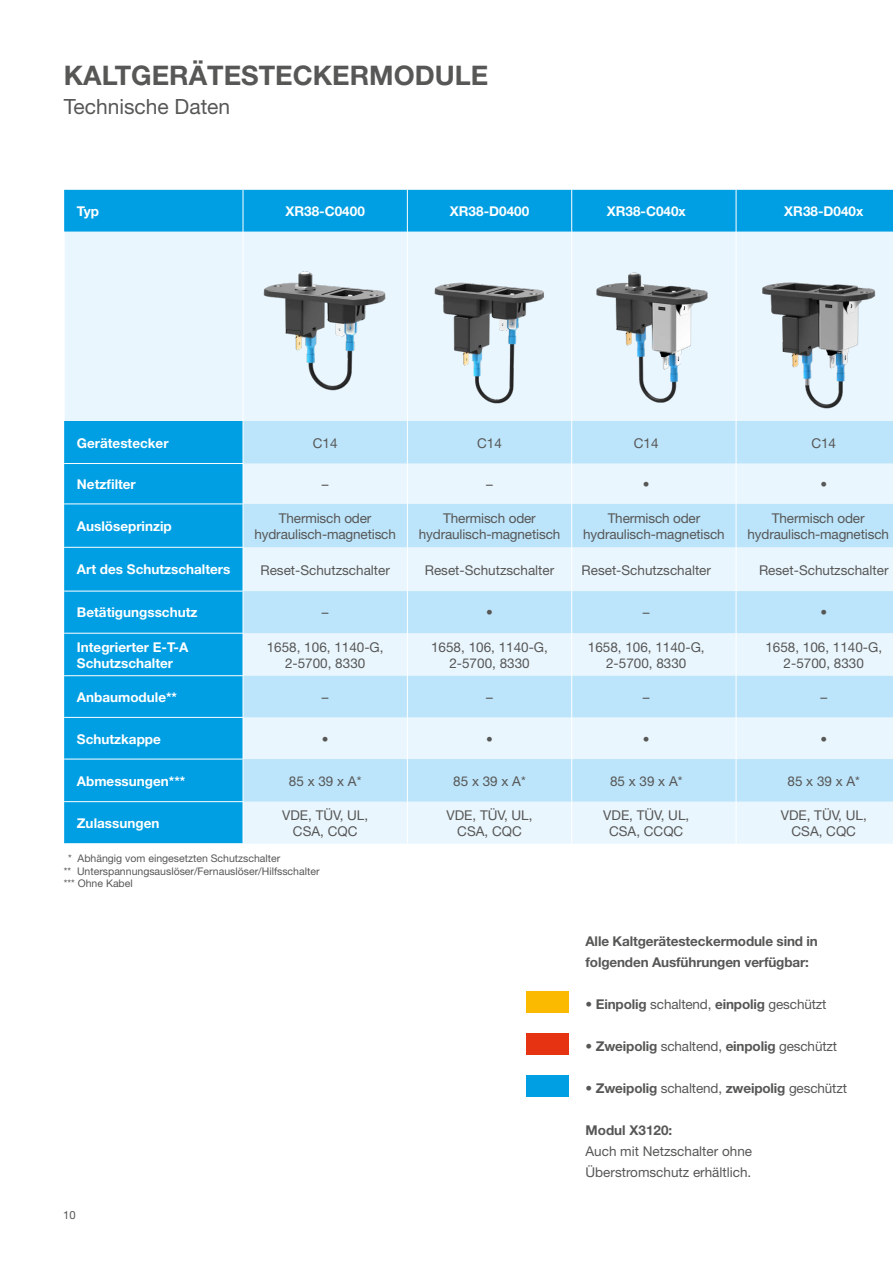
<style>
.page{position:relative;width:893px;height:1263px;background:#fff}
.page>*{position:absolute;margin:0;border:0;box-sizing:border-box;transform-origin:0 0}
.t1{font:700 27px "Helvetica Neue LT";color:#575756}
.t2{font:21px "Helvetica Neue LT";color:#575756}
.t3{font:13.5px/16.2px "Helvetica Neue LT";color:#575756;text-align:center}
.t4{font:700 13.5px/16.2px "Helvetica Neue LT";color:#fff}
.t5{font:700 13.5px/21px "Helvetica Neue LT";letter-spacing:-.01em;color:#575756}
.t6{font:11.25px "Helvetica Neue LT";color:#575756}
.t7{font:10.5px/12.6px "Helvetica Neue LT";color:#575756}
.s1{font-weight:700}
.s2{font-weight:400}
</style>
<div class="page">
<div style="left:526px;top:991px;width:42px;height:21px;background:#fbba00"></div>
<div style="left:526px;top:1033px;width:42px;height:21px;background:#e63312"></div>
<div style="left:526px;top:1075px;width:42px;height:21px;background:#009fe3"></div>
<div style="left:64px;top:190px;width:829px;height:42px;background:#009fe3"></div>
<svg style="left:64px;top:232px;width:829px;height:612px;background:#87d1f2"></svg>
<svg style="left:243px;top:421px;width:650px;height:83px;background:#d2ecfb"></svg>
<svg style="left:243px;top:504px;width:650px;height:298px;background:#cfebfb"></svg>
<hr style="left:243px;top:190px;width:1px;height:42px;background:#fff">
<hr style="left:407px;top:190px;width:1px;height:42px;background:#fff">
<hr style="left:571px;top:190px;width:1px;height:42px;background:#fff">
<hr style="left:64px;top:463px;width:179px;height:1px;background:#fff">
<hr style="left:64px;top:503px;width:179px;height:1px;background:#fff">
<hr style="left:64px;top:547px;width:179px;height:1px;background:#fff">
<hr style="left:64px;top:591px;width:179px;height:1px;background:#fff">
<hr style="left:64px;top:633px;width:179px;height:1px;background:#fff">
<hr style="left:64px;top:675px;width:179px;height:1px;background:#fff">
<hr style="left:64px;top:717px;width:179px;height:1px;background:#fff">
<hr style="left:736px;top:190px;width:1px;height:42px;background:#fff">
<hr style="left:64px;top:759px;width:179px;height:1px;background:#fff">
<hr style="left:64px;top:801px;width:179px;height:1px;background:#fff">
<hr style="left:64px;top:843px;width:179px;height:1px;background:#fff">
<hr style="left:64px;top:232px;width:1px;height:189px;background:#fff">
<hr style="left:243px;top:232px;width:1px;height:189px;background:#fff">
<hr style="left:407px;top:232px;width:1px;height:189px;background:#fff">
<hr style="left:571px;top:232px;width:1px;height:189px;background:#fff">
<hr style="left:736px;top:232px;width:1px;height:189px;background:#fff">
<hr style="left:243px;top:464px;width:1px;height:39px;background:#fff">
<hr style="left:407px;top:463px;width:1px;height:41px;background:#fff">
<hr style="left:571px;top:463px;width:1px;height:41px;background:#fff">
<hr style="left:736px;top:463px;width:1px;height:41px;background:#fff">
<hr style="left:243px;top:548px;width:1px;height:43px;background:#fff">
<hr style="left:407px;top:547px;width:1px;height:44px;background:#fff">
<hr style="left:571px;top:547px;width:1px;height:44px;background:#fff">
<hr style="left:736px;top:547px;width:1px;height:44px;background:#fff">
<hr style="left:243px;top:633px;width:1px;height:42px;background:#fff">
<hr style="left:407px;top:633px;width:1px;height:43px;background:#fff">
<hr style="left:571px;top:633px;width:1px;height:43px;background:#fff">
<hr style="left:736px;top:633px;width:1px;height:43px;background:#fff">
<hr style="left:243px;top:718px;width:1px;height:41px;background:#fff">
<hr style="left:407px;top:717px;width:1px;height:42px;background:#fff">
<hr style="left:571px;top:717px;width:1px;height:42px;background:#fff">
<hr style="left:736px;top:717px;width:1px;height:42px;background:#fff">
<hr style="left:243px;top:802px;width:1px;height:41px;background:#fff">
<hr style="left:407px;top:802px;width:1px;height:42px;background:#fff">
<hr style="left:571px;top:802px;width:1px;height:42px;background:#fff">
<hr style="left:736px;top:802px;width:1px;height:42px;background:#fff">
<hr style="left:243px;top:421px;width:1px;height:42px;background:#fff">
<hr style="left:407px;top:421px;width:1px;height:42px;background:#fff">
<hr style="left:571px;top:421px;width:1px;height:42px;background:#fff">
<hr style="left:736px;top:421px;width:1px;height:42px;background:#fff">
<hr style="left:243px;top:504px;width:1px;height:43px;background:#fff">
<hr style="left:407px;top:504px;width:1px;height:43px;background:#fff">
<hr style="left:571px;top:504px;width:1px;height:43px;background:#fff">
<hr style="left:736px;top:504px;width:1px;height:43px;background:#fff">
<hr style="left:243px;top:591px;width:1px;height:42px;background:#fff">
<hr style="left:407px;top:591px;width:1px;height:42px;background:#fff">
<hr style="left:571px;top:591px;width:1px;height:42px;background:#fff">
<hr style="left:736px;top:591px;width:1px;height:42px;background:#fff">
<hr style="left:243px;top:676px;width:1px;height:41px;background:#fff">
<hr style="left:407px;top:676px;width:1px;height:41px;background:#fff">
<hr style="left:571px;top:676px;width:1px;height:41px;background:#fff">
<hr style="left:736px;top:676px;width:1px;height:41px;background:#fff">
<hr style="left:243px;top:759px;width:1px;height:42px;background:#fff">
<hr style="left:407px;top:759px;width:1px;height:43px;background:#fff">
<hr style="left:571px;top:759px;width:1px;height:43px;background:#fff">
<hr style="left:736px;top:759px;width:1px;height:43px;background:#fff">
<img style="left:240px;top:259px;width:152px;height:144px">
<img style="left:577px;top:265px;width:149px;height:141px">
<img style="left:413px;top:264px;width:142px;height:143px">
<img style="left:761px;top:265px;width:130px;height:156px">
<h1 class="t1" style="left:64px;top:58px;width:426px">KALTGERÄTESTECKERMODULE</h1>
<h2 class="t2" style="left:64px;top:94px;width:168px">Technische Daten</h2>
<p class="t4" style="left:77px;top:203px;width:24px">Typ</p>
<p class="t4" style="left:286px;top:203px;width:81px">XR38-C0400</p>
<p class="t4" style="left:450px;top:203px;width:81px">XR38-D0400</p>
<p class="t4" style="left:607px;top:203px;width:81px">XR38-C040x</p>
<p class="t4" style="left:784px;top:203px;width:81px">XR38-D040x</p>
<p class="t4" style="left:77px;top:434px;width:93px">Gerätestecker</p>
<p class="t3" style="left:313px;top:434px;width:26px">C14</p>
<p class="t3" style="left:477px;top:434px;width:26px">C14</p>
<p class="t3" style="left:634px;top:434px;width:26px">C14</p>
<p class="t3" style="left:811px;top:434px;width:26px">C14</p>
<p class="t4" style="left:77px;top:476px;width:60px">Netzfilter</p>
<p class="t3" style="left:322px;top:476px;width:8px">–</p>
<p class="t3" style="left:486px;top:476px;width:8px">–</p>
<p class="t3" style="left:643px;top:476px;width:8px">•</p>
<p class="t3" style="left:820px;top:476px;width:8px">•</p>
<p class="t4" style="left:77px;top:518px;width:96px">Auslöseprinzip</p>
<p class="t3" style="left:254px;top:510px;width:143px">Thermisch oder hydraulisch-magnetisch</p>
<p class="t3" style="left:419px;top:510px;width:143px">Thermisch oder hydraulisch-magnetisch</p>
<p class="t3" style="left:583px;top:510px;width:143px">Thermisch oder hydraulisch-magnetisch</p>
<p class="t3" style="left:747px;top:510px;width:143px">Thermisch oder hydraulisch-magnetisch</p>
<p class="t4" style="left:77px;top:561px;width:155px">Art des Schutzschalters</p>
<p class="t3" style="left:260px;top:561px;width:131px">Reset-Schutzschalter</p>
<p class="t3" style="left:425px;top:561px;width:131px">Reset-Schutzschalter</p>
<p class="t3" style="left:581px;top:561px;width:131px">Reset-Schutzschalter</p>
<p class="t3" style="left:759px;top:561px;width:131px">Reset-Schutzschalter</p>
<p class="t4" style="left:77px;top:604px;width:122px">Betätigungsschutz</p>
<p class="t3" style="left:322px;top:604px;width:8px">–</p>
<p class="t3" style="left:486px;top:604px;width:8px">•</p>
<p class="t3" style="left:643px;top:604px;width:8px">–</p>
<p class="t3" style="left:820px;top:604px;width:8px">•</p>
<p class="t4" style="left:77px;top:638px;width:113px">Integrierter E-T-A<br>Schutzschalter</p>
<p class="t3" style="left:267px;top:639px;width:118px">1658, 106, 1140-G,<br>2-5700, 8330</p>
<p class="t3" style="left:431px;top:639px;width:118px">1658, 106, 1140-G,<br>2-5700, 8330</p>
<p class="t3" style="left:588px;top:639px;width:118px">1658, 106, 1140-G,<br>2-5700, 8330</p>
<p class="t3" style="left:765px;top:639px;width:118px">1658, 106, 1140-G,<br>2-5700, 8330</p>
<p class="t4" style="left:77px;top:689px;width:102px">Anbaumodule**</p>
<p class="t3" style="left:322px;top:689px;width:8px">–</p>
<p class="t3" style="left:486px;top:689px;width:8px">–</p>
<p class="t3" style="left:643px;top:689px;width:8px">–</p>
<p class="t3" style="left:820px;top:689px;width:8px">–</p>
<p class="t4" style="left:77px;top:730px;width:86px">Schutzkappe</p>
<p class="t3" style="left:322px;top:730px;width:8px">•</p>
<p class="t3" style="left:486px;top:730px;width:8px">•</p>
<p class="t3" style="left:643px;top:730px;width:8px">•</p>
<p class="t3" style="left:820px;top:730px;width:8px">•</p>
<p class="t4" style="left:77px;top:772px;width:110px">Abmessungen***</p>
<p class="t3" style="left:289px;top:772px;width:74px">85 x 39 x A*</p>
<p class="t3" style="left:453px;top:772px;width:74px">85 x 39 x A*</p>
<p class="t3" style="left:610px;top:772px;width:74px">85 x 39 x A*</p>
<p class="t3" style="left:787px;top:772px;width:74px">85 x 39 x A*</p>
<p class="t4" style="left:77px;top:815px;width:84px">Zulassungen</p>
<p class="t3" style="left:282px;top:807px;width:88px">VDE, TÜV, UL,<br>CSA, CQC</p>
<p class="t3" style="left:446px;top:807px;width:88px">VDE, TÜV, UL,<br>CSA, CQC</p>
<p class="t3" style="left:603px;top:807px;width:88px">VDE, TÜV, UL,<br>CSA, CCQC</p>
<p class="t3" style="left:781px;top:807px;width:88px">VDE, TÜV, UL,<br>CSA, CQC</p>
<p class="t7" style="left:64px;top:852px;width:257px;text-indent:4px">* Abhängig vom eingesetzten Schutzschalter<br>** Unterspannungsauslöser/Fernauslöser/Hilfsschalter *** Ohne Kabel</p>
<p class="t6" style="left:63px;top:1208px;width:14px">10</p>
<p class="t5" style="left:585px;top:930px;width:234px">Alle Kaltgerätesteckermodule sind in folgenden Ausführungen verfügbar:</p>
<p class="t3" style="left:585px;top:996px;width:242px"><span class="s1">• Einpolig</span> schaltend, <span class="s1">einpolig</span> geschützt</p>
<p class="t3" style="left:585px;top:1038px;width:253px"><span class="s1">• Zweipolig</span> schaltend, <span class="s1">einpolig</span> geschützt</p>
<p class="t5" style="left:585px;top:1077px;width:263px">• Zweipolig <span class="s2">schaltend,</span> zweipolig <span class="s2">geschützt</span></p>
<p class="t5" style="left:585px;top:1119px;width:88px">Modul X3120:</p>
<p class="t3" style="left:585px;top:1140px;width:168px;line-height:21px;text-align:left">Auch mit Netzschalter ohne<br>Überstromschutz erhältlich.</p>
</div>
